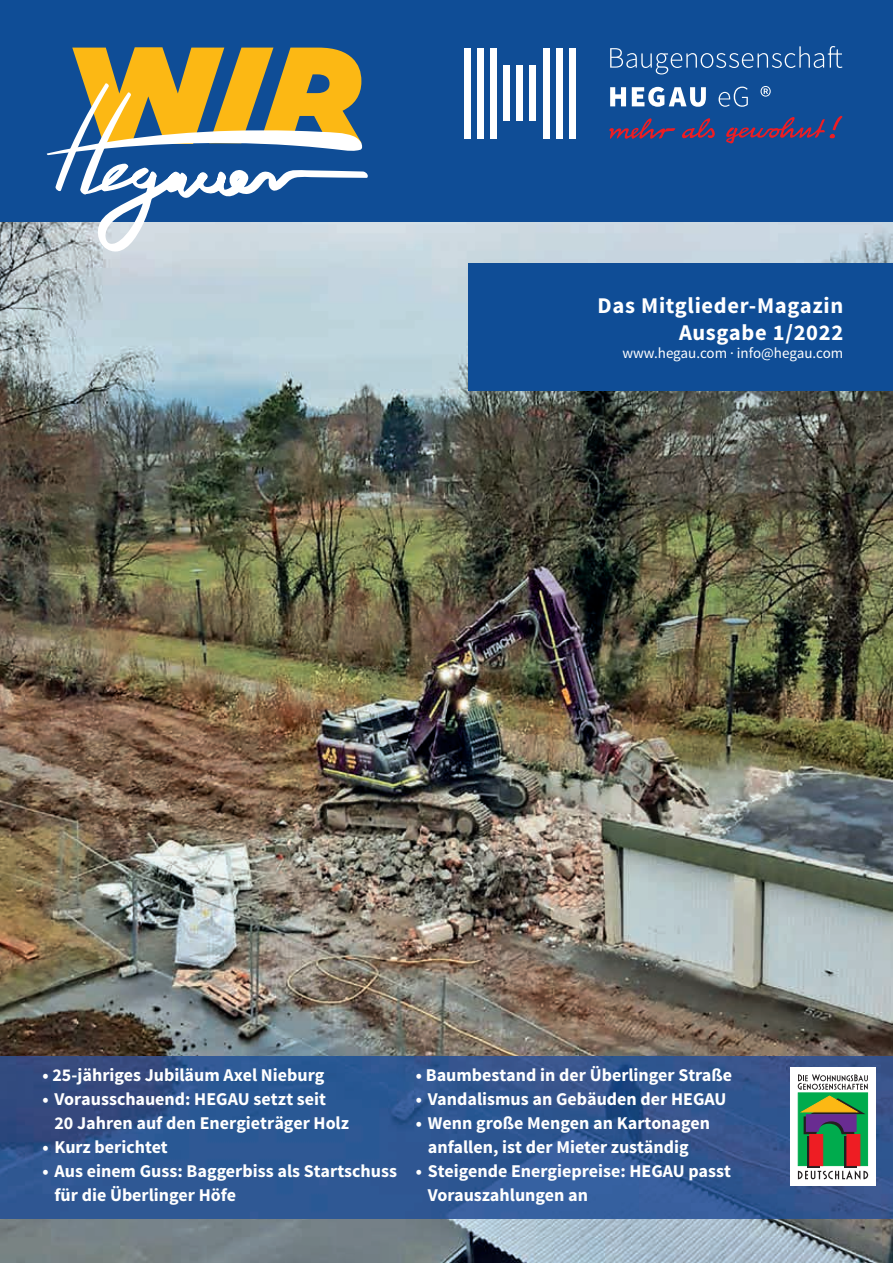
<style>
.page{position:relative;width:893px;height:1263px;background:#fff}
.page>*{position:absolute;margin:0;border:0;box-sizing:border-box;transform-origin:0 0}
.t1{font:700 22.5px/27px "Source Sans Pro";letter-spacing:.03em;color:#fff;text-align:right}
.t2{font:700 18px/24px "Source Sans Pro";color:#fff}
.t3{font:15px "Source Sans Pro";color:#fff}
</style>
<div class="page">
<img style="left:0;top:221px;width:893px;height:1042px">
<div style="left:0;top:0;width:893px;height:221px;background:#0f4d96"></div>
<svg style="left:46px;top:47px;width:322px;height:208px"></svg>
<svg style="left:610px;top:46px;width:232px;height:28px"></svg>
<div style="left:464px;top:48px;width:7px;height:90px;background:#fff"></div>
<div style="left:477px;top:48px;width:7px;height:90px;background:#fff"></div>
<div style="left:490px;top:48px;width:7px;height:90px;background:#fff"></div>
<div style="left:503px;top:65px;width:7px;height:56px;background:#fff"></div>
<div style="left:516px;top:65px;width:7px;height:56px;background:#fff"></div>
<div style="left:529px;top:65px;width:7px;height:56px;background:#fff"></div>
<div style="left:543px;top:48px;width:6px;height:90px;background:#fff"></div>
<div style="left:556px;top:48px;width:7px;height:90px;background:#fff"></div>
<div style="left:569px;top:48px;width:7px;height:90px;background:#fff"></div>
<svg style="left:610px;top:87px;width:16px;height:19px"></svg>
<svg style="left:632px;top:87px;width:74px;height:20px"></svg>
<svg style="left:719px;top:87px;width:29px;height:20px"></svg>
<svg style="left:609px;top:118px;width:67px;height:21px"></svg>
<svg style="left:682px;top:118px;width:33px;height:20px"></svg>
<svg style="left:726px;top:116px;width:117px;height:28px"></svg>
<svg style="left:760px;top:86px;width:11px;height:11px"></svg>
<img style="left:0;top:1057px;width:893px;height:161px">
<div style="left:790px;top:1067px;width:86px;height:119px;background:#fff"></div>
<div style="left:798px;top:1092px;width:70px;height:74px;background:#00ab4d;border:1px solid #00ab4d"></div>
<svg style="left:844px;top:1136px;width:13px;height:32px"></svg>
<svg style="left:807px;top:1136px;width:13px;height:32px"></svg>
<svg style="left:798px;top:1074px;width:70px;height:60px"></svg>
<div style="left:809px;top:1134px;width:14px;height:32px;background:#ee1d23;border:1px solid #ee1d23"></div>
<div style="left:847px;top:1134px;width:13px;height:32px;background:#ee1d23"></div>
<svg style="left:798px;top:1170px;width:70px;height:10px"></svg>
<div style="left:468px;top:264px;width:425px;height:127px;background:#0f4d96"></div>
<p class="t1" style="left:598px;top:293px;width:247px">Das Mitglieder-Magazin<br>Ausgabe 1/2022</p>
<p class="t3" style="left:622px;top:344px;width:222px">www.hegau.com · info@hegau.com</p>
<p class="t2" style="left:43px;top:1064px;width:283px">• 25-jähriges Jubiläum Axel Nieburg</p>
<p class="t2" style="left:55px;top:1088px;width:296px;text-indent:-12px">• Vorausschauend: HEGAU setzt seit<br>20 Jahren auf den Energieträger Holz</p>
<p class="t2" style="left:43px;top:1136px;width:127px">• Kurz berichtet</p>
<p class="t2" style="left:55px;top:1160px;width:344px;text-indent:-12px">• Aus einem Guss: Baggerbiss als Startschuss für die Überlinger Höfe</p>
<p class="t2" style="left:416px;top:1064px;width:318px">• Baumbestand in der Überlinger Straße</p>
<p class="t2" style="left:416px;top:1088px;width:312px">• Vandalismus an Gebäuden der HEGAU</p>
<p class="t2" style="left:416px;top:1112px;width:296px;text-align:center">• Wenn große Mengen an Kartonagen anfallen, ist der Mieter zuständig</p>
<p class="t2" style="left:428px;top:1160px;width:305px;text-indent:-12px">• Steigende Energiepreise: HEGAU passt<br>Vorauszahlungen an</p>
</div>
